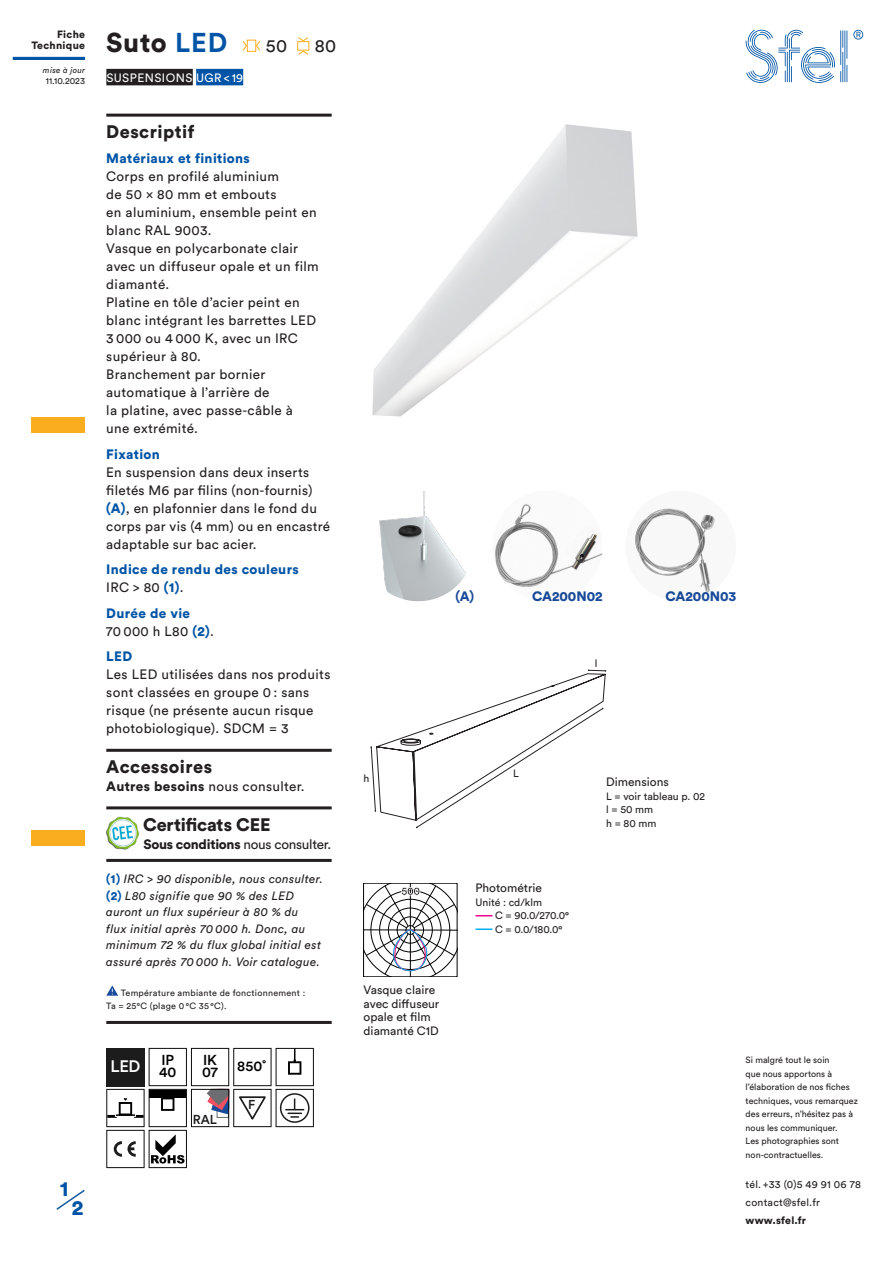
<style>
.page{position:relative;width:893px;height:1263px;background:#fff}
.page>*{position:absolute;margin:0;border:0;box-sizing:border-box;transform-origin:0 0}
.Entête{font:900 27px "Circular Std";color:#231f20}
.t1{font:900 21px "Circular Std";color:#0154a6}
.Texte_Led{font:900 18px "Circular Std";letter-spacing:.025em;color:#231f20}
.Texte_Led-2{font:900 18px "Circular Std";letter-spacing:-.01em;color:#231f20}
.Entête-2{font:18px "Circular Std";color:#231f20}
.t2{font:500 16.5px "Circular Std";color:#fff}
.t3{font:500 14.4px/12.5px "Circular Std";color:#000}
.Texte_Led-3{font:13.5px/18px "Circular Std";letter-spacing:.025em;color:#231f20}
.Texte_Led-4{font:900 13.5px/18px "Circular Std";letter-spacing:.025em;color:#0154a6}
.Texte_Led-5{font:900 13.5px "Circular Std";letter-spacing:-.02em;color:#231f20}
.t4{font:900 13.5px "Circular Std";color:#194b9b}
.t5{font:500 12.9px "Circular Std";color:#1c1c1c}
.Texte_Led-6{font:italic 12px/16.5px "Circular Std";letter-spacing:.025em;color:#231f20}
.t6{font:12px/13.5px "Circular Std";color:#231f20}
.Entête-3{font:12px "Circular Std";letter-spacing:.035em;color:#fff}
.t7{font:10.5px "Circular Std";color:#231f20}
.t8{font:10.5px/18px "Circular Std";letter-spacing:.02em;color:#231f20}
.t9{font:900 10.5px/10.5px "Circular Std";letter-spacing:.025em;color:#231f20;text-align:right}
.Texte_Led-7{font:9px/13.5px "Circular Std";color:#231f20}
.Texte_Led-8{font:9px/13.5px "Circular Std";letter-spacing:.025em;color:#231f20}
.t10{font:italic 8.25px "Circular Std";letter-spacing:.025em;color:#231f20}
.s1{font-weight:700;color:#0154a6}
.s2{font-weight:900;color:#0154a6}
.s3{font-weight:400;color:#231f20}
.s4{font-weight:900}
.s5{font-weight:400}
.s6{font-weight:900;font-style:normal;color:#0154a6}
</style>
<div class="page">
<hr style="left:106px;top:114px;width:226px;height:3px;background:#231f20">
<hr style="left:106px;top:749px;width:226px;height:3px;background:#231f20">
<hr style="left:106px;top:806px;width:226px;height:3px;background:#231f20">
<hr style="left:106px;top:859px;width:226px;height:3px;background:#231f20">
<hr style="left:106px;top:1021px;width:226px;height:3px;background:#231f20">
<img style="left:106px;top:817px;width:33px;height:33px">
<svg style="left:106px;top:985px;width:12px;height:11px"></svg>
<svg style="left:106px;top:1048px;width:208px;height:120px"></svg>
<img style="left:372px;top:124px;width:266px;height:293px">
<img style="left:364px;top:491px;width:110px;height:110px;border-radius:55px">
<img style="left:492px;top:491px;width:111px;height:110px;border-radius:55px">
<img style="left:625px;top:491px;width:111px;height:110px;border-radius:55px">
<svg style="left:370px;top:669px;width:237px;height:159px"></svg>
<svg style="left:364px;top:883px;width:93px;height:94px"></svg>
<svg style="left:475px;top:915px;width:17px;height:1px"></svg>
<svg style="left:475px;top:928px;width:17px;height:2px"></svg>
<hr style="left:13px;top:57px;width:72px;height:3px;background:#0154a6">
<svg style="left:853px;top:30px;width:10px;height:10px"></svg>
<svg style="left:746px;top:30px;width:101px;height:53px"></svg>
<div style="left:32px;top:418px;width:53px;height:15px;background:#faad1e"></div>
<div style="left:32px;top:830px;width:53px;height:15px;background:#faad1e"></div>
<svg style="left:56px;top:1189px;width:29px;height:21px"></svg>
<div style="left:106px;top:69px;width:87px;height:16px;background:#231f20"></div>
<div style="left:196px;top:69px;width:47px;height:16px;background:#0154a6"></div>
<div style="left:247px;top:40px;width:9px;height:12px;border:1px solid #faad1e"></div>
<svg style="left:256px;top:40px;width:5px;height:11px"></svg>
<svg style="left:242px;top:40px;width:5px;height:11px"></svg>
<div style="left:297px;top:41px;width:12px;height:9px;border:1px solid #faad1e"></div>
<svg style="left:298px;top:37px;width:11px;height:5px"></svg>
<svg style="left:298px;top:50px;width:11px;height:5px"></svg>
<p class="t9" style="left:31px;top:29px;width:55px">Fiche<br>Technique</p>
<p class="t10" style="left:43px;top:65px;width:44px">mise à jour</p>
<p class="Texte_Led-7" style="left:46px;top:74px;width:41px">11.10.2023</p>
<p class="Entête" style="left:106px;top:24px;width:122px">Suto <span class="s1">LED</span></p>
<p class="Entête-2" style="left:266px;top:34px;width:23px">50</p>
<p class="Entête-2" style="left:315px;top:34px;width:23px">80</p>
<p class="Entête-3" style="left:106px;top:70px;width:138px">SUSPENSIONS UGR &lt; 19</p>
<p class="Texte_Led" style="left:106px;top:120px;width:90px">Descriptif</p>
<p class="Texte_Led-3" style="left:106px;top:149px;width:214px"><span class="s2">Matériaux et finitions<br></span>Corps en profilé aluminium<br>de 50 × 80 mm et embouts<br>en aluminium, ensemble peint en blanc RAL 9003.<br>Vasque en polycarbonate clair avec un diffuseur opale et un film diamanté.<br>Platine en tôle d’acier peint en blanc intégrant les barrettes LED<br>3 000 ou 4 000 K, avec un IRC supérieur à 80.<br>Branchement par bornier automatique à l’arrière de<br>la platine, avec passe-câble à une extrémité.</p>
<p class="Texte_Led-3" style="left:106px;top:445px;width:225px"><span class="s2">Fixation<br></span>En suspension dans deux inserts filetés M6 par filins (non-fournis) <span class="s2">(A)</span>, en plafonnier dans le fond du corps par vis (4 mm) ou en encastré adaptable sur bac acier.</p>
<p class="Texte_Led-4" style="left:106px;top:560px;width:194px">Indice de rendu des couleurs<br><span class="s3">IRC &gt; 80</span> (1)<span class="s3">.</span></p>
<p class="Texte_Led-4" style="left:106px;top:604px;width:109px">Durée de vie<br><span class="s3">70 000 h L80</span> (2)<span class="s3">.</span></p>
<p class="Texte_Led-3" style="left:106px;top:647px;width:226px"><span class="s2">LED<br></span>Les LED utilisées dans nos produits sont classées en groupe 0 : sans risque (ne présente aucun risque photobiologique). SDCM = 3</p>
<p class="Texte_Led" style="left:106px;top:755px;width:107px">Accessoires</p>
<p class="Texte_Led-3" style="left:106px;top:777px;width:200px"><span class="s4">Autres besoins</span> nous consulter.</p>
<p class="Texte_Led-2" style="left:143px;top:812px;width:129px">Certificats CEE</p>
<p class="Texte_Led-5" style="left:143px;top:835px;width:189px">Sous conditions <span class="s5">nous consulter.</span></p>
<p class="Texte_Led-6" style="left:106px;top:870px;width:218px"><span class="s6">(1)</span> IRC &gt; 90 disponible, nous consulter. <span class="s6">(2)</span> L80 signifie que 90 % des LED auront un flux supérieur à 80 % du<br>flux initial après 70 000 h. Donc, au minimum 72 % du flux global initial est assuré après 70 000 h. Voir catalogue.</p>
<p class="Texte_Led-8" style="left:106px;top:986px;width:201px;text-indent:15px">Température ambiante de fonctionnement :<br>Ta = 25°C (plage 0 °C 35 °C).</p>
<p class="t2" style="left:110px;top:1056px;width:32px">LED</p>
<p class="t3" style="left:159px;top:1053px;width:19px">IP<br>40</p>
<p class="t3" style="left:202px;top:1053px;width:17px">IK<br>07</p>
<p class="t3" style="left:237px;top:1060px;width:30px">850˚</p>
<p class="t5" style="left:193px;top:1111px;width:26px">RAL</p>
<p class="t5" style="left:248px;top:1097px;width:9px">F</p>
<h2 class="t1" style="left:60px;top:1174px;width:10px">1</h2>
<h2 class="t1" style="left:72px;top:1194px;width:13px">2</h2>
<p class="t4" style="left:455px;top:587px;width:20px">(A)</p>
<p class="t4" style="left:532px;top:587px;width:72px">CA200N02</p>
<p class="t4" style="left:666px;top:587px;width:72px">CA200N03</p>
<p class="t7" style="left:595px;top:656px;width:4px">l</p>
<p class="t7" style="left:364px;top:772px;width:7px">h</p>
<p class="t7" style="left:513px;top:767px;width:7px">L</p>
<p class="t6" style="left:364px;top:983px;width:77px">Vasque claire avec diffuseur opale et film diamanté C1D</p>
<p class="t6" style="left:475px;top:881px;width:68px">Photométrie</p>
<p class="t7" style="left:475px;top:896px;width:68px">Unité : cd/klm</p>
<p class="t7" style="left:495px;top:909px;width:75px">C = 90.0/270.0°</p>
<p class="t7" style="left:495px;top:923px;width:69px">C = 0.0/180.0°</p>
<p class="t6" style="left:606px;top:775px;width:64px">Dimensions</p>
<p class="t7" style="left:606px;top:789px;width:100px">L = voir tableau p. 02</p>
<p class="t7" style="left:606px;top:803px;width:48px">l = 50 mm</p>
<p class="t7" style="left:606px;top:816px;width:52px">h = 80 mm</p>
<p class="Texte_Led-7" style="left:746px;top:1053px;width:114px">Si malgré tout le soin<br>que nous apportons à l’élaboration de nos fiches techniques, vous remarquez des erreurs, n’hésitez pas à nous les communiquer.<br>Les photographies sont non-contractuelles.</p>
<p class="t8" style="left:746px;top:1175px;width:117px">tél. +33 (0)5 49 91 06 78 contact@sfel.fr</p>
<p class="t9" style="left:746px;top:1215px;width:62px">www.sfel.fr</p>
</div>
